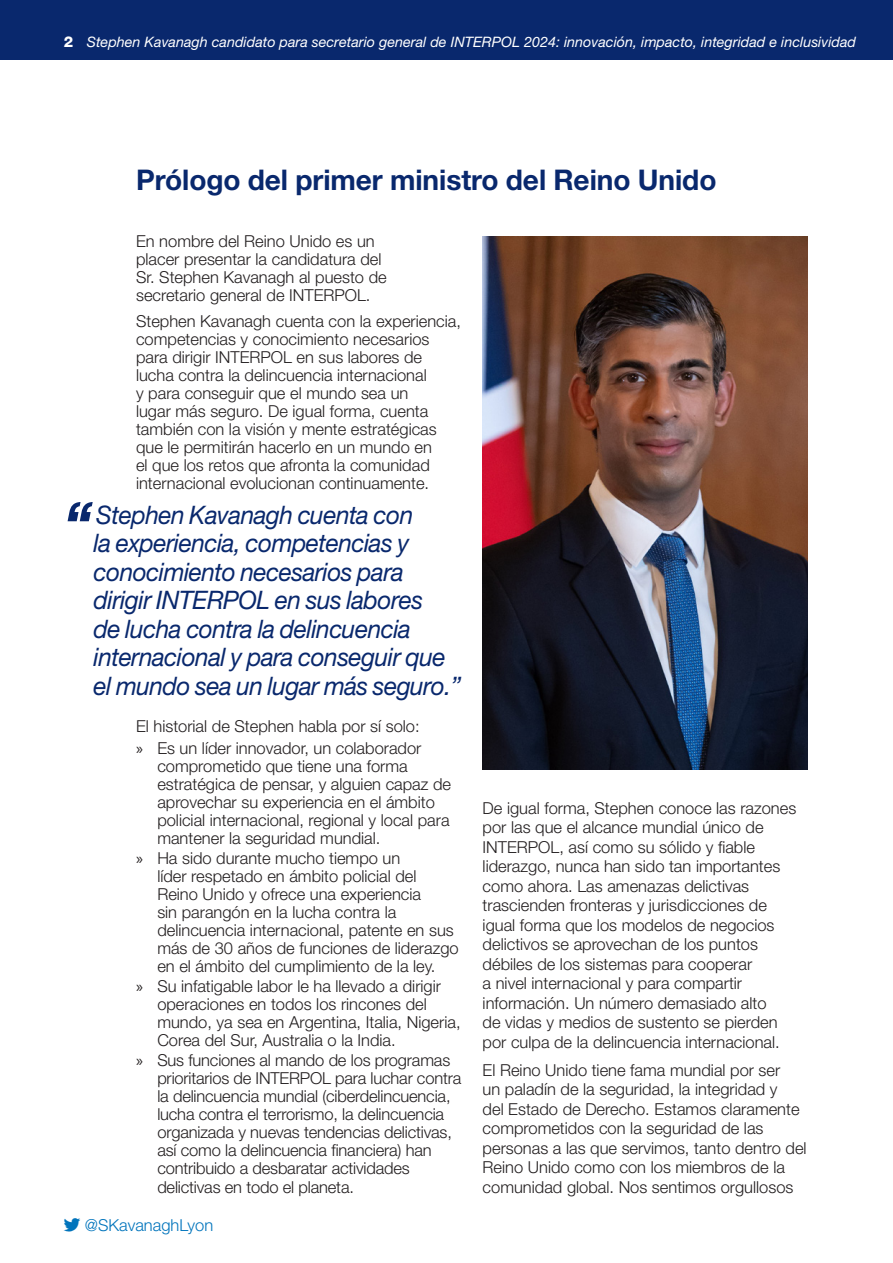
<style>
.page{position:relative;width:893px;height:1263px;background:#fff}
.page>*{position:absolute;margin:0;border:0;box-sizing:border-box;transform-origin:0 0}
.Pull_quote{font:italic 700 60px "Helvetica Neue LT Std";color:#09286d;scale:.96 1}
.Header_2{font:700 28.5px "Helvetica Neue LT Std";letter-spacing:-.005em;color:#09286d}
.Pull_quote-2{font:italic 25.5px/28.5px "Helvetica Neue LT Std";letter-spacing:-.02em;color:#09286d;scale:.96 1}
.t1{font:300 16.5px/18px "Helvetica Neue LT Std";color:#231f20}
.t2{font:300 16.5px "Helvetica Neue LT Std";color:#0174bc}
.t3{font:italic 14.4px "Helvetica Neue LT Std";color:#fff}
.s1{font-weight:800;font-style:normal;font-size:15px}
.s2{font-family:"Myriad Pro";font-weight:400}
</style>
<div class="page">
<div style="left:0;top:0;width:893px;height:60px;background:#09286d"></div>
<img style="left:483px;top:236px;width:325px;height:534px">
<p class="t3" style="left:64px;top:33px;width:794px"><span class="s1">2</span> Stephen Kavanagh candidato para secretario general de INTERPOL 2024: innovación, impacto, integridad e inclusividad</p>
<p class="Header_2" style="left:136px;top:163px;width:582px">Prólogo del primer ministro del Reino Unido</p>
<p class="t1" style="left:136px;top:231px;width:252px">En nombre del Reino Unido es un placer presentar la candidatura del Sr. Stephen Kavanagh al puesto de secretario general de INTERPOL.</p>
<p class="t1" style="left:136px;top:312px;width:326px">Stephen Kavanagh cuenta con la experiencia, competencias y conocimiento necesarios para dirigir INTERPOL en sus labores de lucha contra la delincuencia internacional<br>y para conseguir que el mundo sea un<br>lugar más seguro. De igual forma, cuenta también con la visión y mente estratégicas que le permitirán hacerlo en un mundo en<br>el que los retos que afronta la comunidad internacional evolucionan continuamente.</p>
<p class="Pull_quote" style="left:64px;top:486px;width:30px">“</p>
<p class="Pull_quote-2" style="left:94px;top:500px;width:384px">Stephen Kavanagh cuenta con<br>la experiencia, competencias y conocimiento necesarios para dirigir INTERPOL en sus labores<br>de lucha contra la delincuencia internacional y para conseguir que el mundo sea un lugar más seguro.”</p>
<p class="t1" style="left:136px;top:716px;width:285px">El historial de Stephen habla por sí solo:</p>
<p class="t1" style="left:157px;top:739px;width:295px;text-indent:-21px"><span class="s2">»</span> Es un líder innovador, un colaborador comprometido que tiene una forma estratégica de pensar, y alguien capaz de aprovechar su experiencia en el ámbito policial internacional, regional y local para mantener la seguridad mundial.</p>
<p class="t1" style="left:157px;top:849px;width:303px;text-indent:-21px"><span class="s2">»</span> Ha sido durante mucho tiempo un<br>líder respetado en ámbito policial del Reino Unido y ofrece una experiencia<br>sin parangón en la lucha contra la delincuencia internacional, patente en sus más de 30 años de funciones de liderazgo en el ámbito del cumplimiento de la ley.</p>
<p class="t1" style="left:157px;top:977px;width:305px;text-indent:-21px"><span class="s2">»</span> Su infatigable labor le ha llevado a dirigir operaciones en todos los rincones del mundo, ya sea en Argentina, Italia, Nigeria, Corea del Sur, Australia o la India.</p>
<p class="t1" style="left:157px;top:1051px;width:306px;text-indent:-21px"><span class="s2">»</span> Sus funciones al mando de los programas prioritarios de INTERPOL para luchar contra la delincuencia mundial (ciberdelincuencia, lucha contra el terrorismo, la delincuencia organizada y nuevas tendencias delictivas, así como la delincuencia financiera) han contribuido a desbaratar actividades delictivas en todo el planeta.</p>
<p class="t2" style="left:64px;top:1215px;width:151px">▼▼▼ @SKavanaghLyon</p>
<p class="t1" style="left:483px;top:798px;width:315px;line-height:19.5px">De igual forma, Stephen conoce las razones por las que el alcance mundial único de INTERPOL, así como su sólido y fiable liderazgo, nunca han sido tan importantes como ahora. Las amenazas delictivas trascienden fronteras y jurisdicciones de igual forma que los modelos de negocios delictivos se aprovechan de los puntos débiles de los sistemas para cooperar<br>a nivel internacional y para compartir información. Un número demasiado alto<br>de vidas y medios de sustento se pierden por culpa de la delincuencia internacional.</p>
<p class="t1" style="left:483px;top:1060px;width:325px;line-height:19.5px">El Reino Unido tiene fama mundial por ser<br>un paladín de la seguridad, la integridad y<br>del Estado de Derecho. Estamos claramente comprometidos con la seguridad de las personas a las que servimos, tanto dentro del Reino Unido como con los miembros de la comunidad global. Nos sentimos orgullosos</p>
</div>
